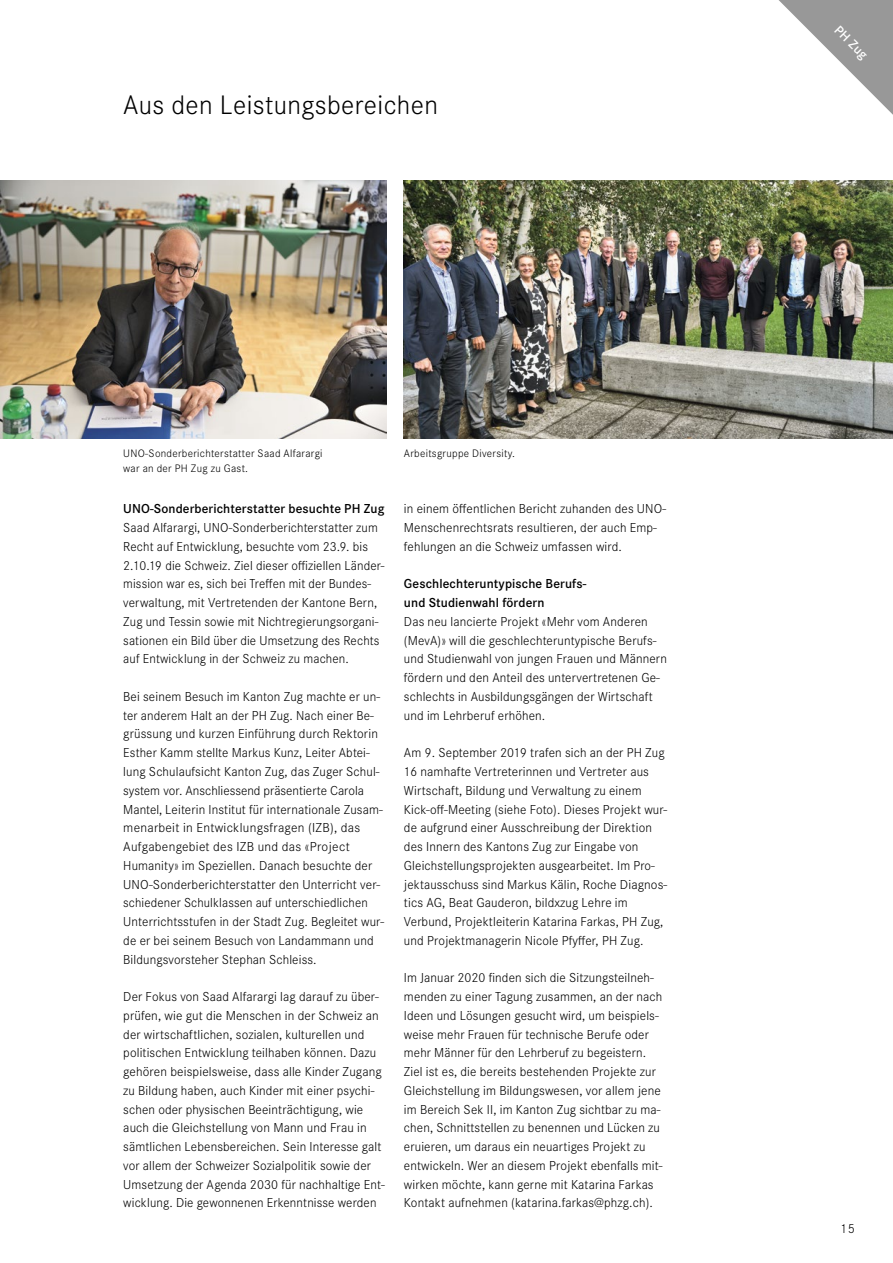
<style>
.page{position:relative;width:893px;height:1263px;background:#fff}
.page>*{position:absolute;margin:0;border:0;box-sizing:border-box;transform-origin:0 0}
.t1{font:300 27.75px "Corporate S";letter-spacing:.015em;color:#000}
.t2{font:300 13.5px/18.8px "Corporate S";letter-spacing:.01em;color:#000}
.t3{font:600 13.5px/18.8px "Corporate S";letter-spacing:.01em;color:#000}
.t4{font:600 13.5px "Corporate S";color:#fff}
.t5{font:300 11.25px/15px "Corporate S";letter-spacing:.025em;color:#000}
</style>
<div class="page">
<img style="left:0;top:181px;width:387px;height:257px">
<img style="left:404px;top:181px;width:489px;height:257px">
<svg style="left:779px;top:0;width:114px;height:115px"></svg>
<h1 class="t1" style="left:123px;top:87px;width:316px">Aus den Leistungsbereichen</h1>
<p class="t5" style="left:123px;top:446px;width:201px">UNO-Sonderberichterstatter Saad Alfarargi war an der PH Zug zu Gast.</p>
<p class="t5" style="left:404px;top:446px;width:113px">Arbeitsgruppe Diversity.</p>
<p class="t3" style="left:123px;top:499px;width:263px">UNO-Sonderberichterstatter besuchte PH Zug</p>
<p class="t2" style="left:123px;top:518px;width:263px">Saad Alfarargi, UNO-Sonderberichterstatter zum Recht auf Entwicklung, besuchte vom 23.9. bis 2.10.19 die Schweiz. Ziel dieser offiziellen Länder&shy;mission war es, sich bei Treffen mit der Bundes&shy;verwaltung, mit Vertretenden der Kantone Bern, Zug und Tessin sowie mit Nichtregierungsorgani&shy;sationen ein Bild über die Umsetzung des Rechts auf Entwicklung in der Schweiz zu machen.</p>
<p class="t2" style="left:123px;top:687px;width:262px">Bei seinem Besuch im Kanton Zug machte er un&shy;ter anderem Halt an der PH Zug. Nach einer Be&shy;grüssung und kurzen Einführung durch Rektorin Esther Kamm stellte Markus Kunz, Leiter Abtei&shy;lung Schulaufsicht Kanton Zug, das Zuger Schul&shy;system vor. Anschliessend präsentierte Carola Mantel, Leiterin Institut für internationale Zusam&shy;menarbeit in Entwicklungsfragen (IZB), das Aufgabengebiet des IZB und das «Project Humanity» im Speziellen. Danach besuchte der UNO-Sonderberichterstatter den Unterricht ver&shy;schiedener Schulklassen auf unterschiedlichen Unterrichtsstufen in der Stadt Zug. Begleitet wur&shy;de er bei seinem Besuch von Landammann und Bildungsvorsteher Stephan Schleiss.</p>
<p class="t2" style="left:123px;top:987px;width:263px">Der Fokus von Saad Alfarargi lag darauf zu über&shy;prüfen, wie gut die Menschen in der Schweiz an der wirtschaftlichen, sozialen, kulturellen und politischen Entwicklung teilhaben können. Dazu gehören beispielsweise, dass alle Kinder Zugang zu Bildung haben, auch Kinder mit einer psychi&shy;schen oder physischen Beeinträchtigung, wie auch die Gleichstellung von Mann und Frau in sämtlichen Lebensbereichen. Sein Interesse galt vor allem der Schweizer Sozialpolitik sowie der Umsetzung der Agenda 2030 für nachhaltige Ent&shy;wicklung. Die gewonnenen Erkenntnisse werden</p>
<p class="t2" style="left:404px;top:499px;width:264px">in einem öffentlichen Bericht zuhanden des UNO-<br>Menschenrechtsrats resultieren, der auch Emp&shy;fehlungen an die Schweiz umfassen wird.</p>
<p class="t3" style="left:404px;top:574px;width:184px">Geschlechteruntypische Berufs&shy;und Studienwahl fördern</p>
<p class="t2" style="left:404px;top:612px;width:264px">Das neu lancierte Projekt «Mehr vom Anderen (MevA)» will die geschlechteruntypische Berufs&shy;und Studienwahl von jungen Frauen und Männern fördern und den Anteil des untervertretenen Ge&shy;schlechts in Ausbildungsgängen der Wirtschaft und im Lehrberuf erhöhen.</p>
<p class="t2" style="left:404px;top:743px;width:265px">Am 9. September 2019 trafen sich an der PH Zug 16 namhafte Vertreterinnen und Vertreter aus Wirtschaft, Bildung und Verwaltung zu einem Kick-off-Meeting (siehe Foto). Dieses Projekt wur&shy;de aufgrund einer Ausschreibung der Direktion des Innern des Kantons Zug zur Eingabe von Gleichstellungsprojekten ausgearbeitet. Im Pro&shy;jektausschuss sind Markus Kälin, Roche Diagnos&shy;tics AG, Beat Gauderon, bildxzug Lehre im Verbund, Projektleiterin Katarina Farkas, PH Zug, und Projektmanagerin Nicole Pfyffer, PH Zug.</p>
<p class="t2" style="left:404px;top:968px;width:260px">Im Januar 2020 finden sich die Sitzungsteilneh&shy;menden zu einer Tagung zusammen, an der nach Ideen und Lösungen gesucht wird, um beispiels&shy;weise mehr Frauen für technische Berufe oder mehr Männer für den Lehrberuf zu begeistern.<br>Ziel ist es, die bereits bestehenden Projekte zur Gleichstellung im Bildungswesen, vor allem jene im Bereich Sek II, im Kanton Zug sichtbar zu ma&shy;chen, Schnittstellen zu benennen und Lücken zu eruieren, um daraus ein neuartiges Projekt zu entwickeln. Wer an diesem Projekt ebenfalls mit&shy;wirken möchte, kann gerne mit Katarina Farkas Kontakt aufnehmen (katarina.farkas@phzg.ch).</p>
<p class="t4" style="left:843px;top:21px;width:43px;rotate:45deg">PH Zug</p>
<p class="t2" style="left:840px;top:1219px;width:16px">15</p>
</div>
